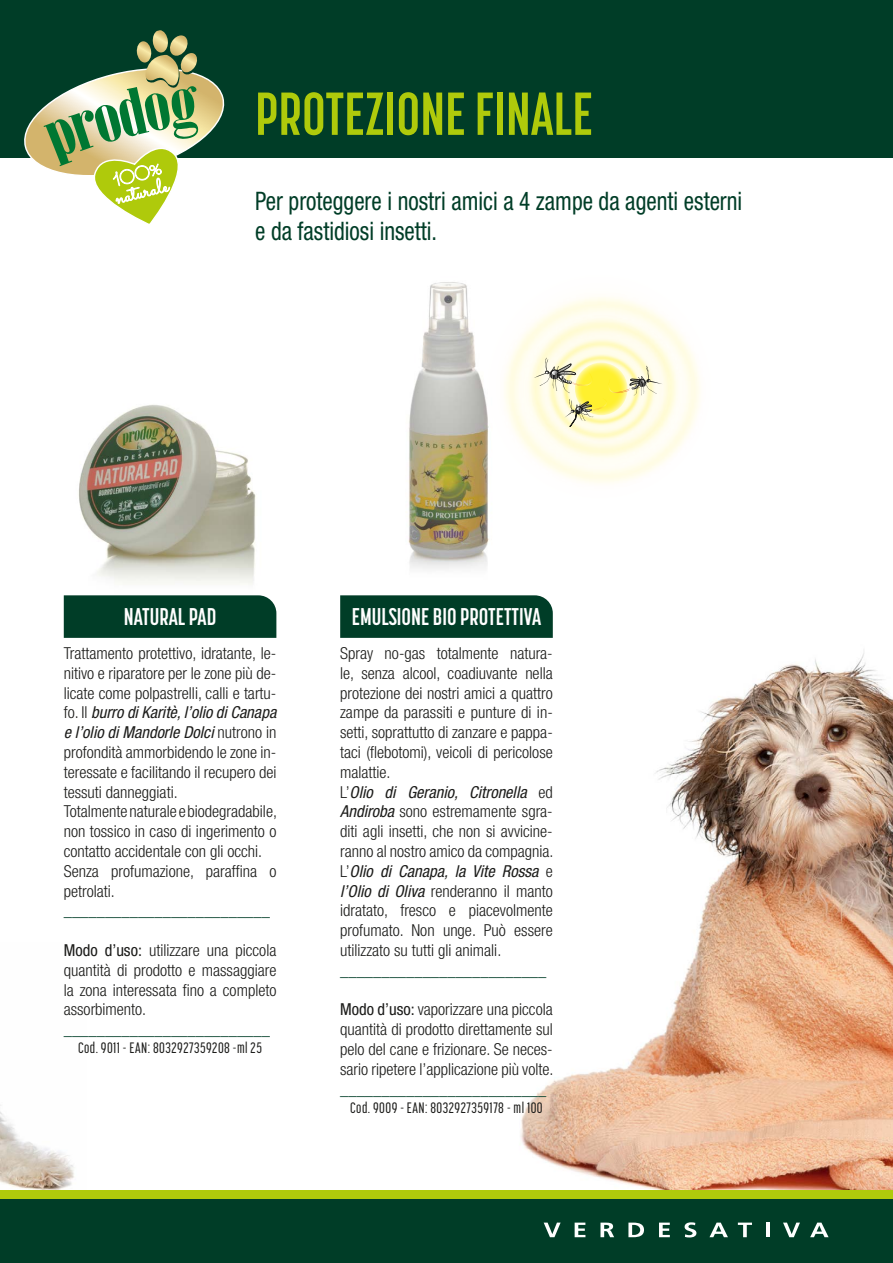
<style>
.page{position:relative;width:893px;height:1263px;background:#fff}
.page>*{position:absolute;margin:0;border:0;box-sizing:border-box;transform-origin:0 0}
.t1{font:700 60px "Korolev Compressed";color:#afca0b}
.t2{font:condensed 25.5px/30.6px "Helvetica Neue LT Std";color:#003d27;scale:.91 1}
.t3{font:700 24px "Korolev Compressed";color:#fff}
.t4{font:300 condensed 16.5px/19.8px "Helvetica Neue LT Std";color:#1d1d1b}
.t5{font:900 condensed 16.5px "Helvetica Neue LT Std";color:#003d27}
.t6{font:500 15px "Korolev Compressed";letter-spacing:.03em;color:#1d1d1b}
.s1{font-weight:400;font-style:italic}
.s2{font-weight:400}
</style>
<div class="page">
<img style="left:476px;top:652px;width:417px;height:539px">
<img style="left:0;top:1105px;width:86px;height:86px">
<div style="left:0;top:1199px;width:893px;height:64px;background:#003d27"></div>
<div style="left:0;top:1191px;width:893px;height:8px;background:#afca0b"></div>
<img style="left:78px;top:404px;width:178px;height:181px">
<img style="left:408px;top:282px;width:81px;height:287px">
<div style="left:64px;top:595px;width:212px;height:43px;background:#003d27"></div>
<div style="left:340px;top:595px;width:213px;height:43px;background:#003d27"></div>
<img style="left:476px;top:282px;width:13px;height:230px">
<img style="left:504px;top:297px;width:196px;height:186px">
<svg style="left:630px;top:366px;width:33px;height:29px"></svg>
<svg style="left:534px;top:357px;width:42px;height:36px;background:#dfdcc0"></svg>
<svg style="left:584px;top:372px;width:8px;height:14px"></svg>
<svg style="left:564px;top:399px;width:29px;height:27px"></svg>
<svg style="left:602px;top:379px;width:14px;height:29px"></svg>
<svg style="left:544px;top:1222px;width:17px;height:15px"></svg>
<svg style="left:575px;top:1222px;width:10px;height:15px"></svg>
<svg style="left:600px;top:1222px;width:14px;height:15px"></svg>
<svg style="left:628px;top:1222px;width:16px;height:15px"></svg>
<svg style="left:659px;top:1222px;width:11px;height:15px"></svg>
<svg style="left:685px;top:1222px;width:11px;height:15px"></svg>
<svg style="left:709px;top:1222px;width:19px;height:15px"></svg>
<svg style="left:738px;top:1222px;width:14px;height:15px"></svg>
<hr style="left:766px;top:1222px;width:3px;height:15px;background:#fff">
<svg style="left:783px;top:1222px;width:17px;height:15px"></svg>
<svg style="left:810px;top:1222px;width:19px;height:15px"></svg>
<div style="left:0;top:0;width:893px;height:157px;background:#003d27"></div>
<svg style="left:17px;top:30px;width:212px;height:194px"></svg>
<h1 class="t1" style="left:255px;top:80px;width:339px">PROTEZIONE FINALE</h1>
<h2 class="t2" style="left:255px;top:185px;width:537px">Per proteggere i nostri amici a 4 zampe da agenti esterni e da fastidiosi insetti.</h2>
<h3 class="t3" style="left:124px;top:603px;width:94px">NATURAL PAD</h3>
<h3 class="t3" style="left:352px;top:603px;width:191px">EMULSIONE BIO PROTETTIVA</h3>
<p class="t4" style="left:64px;top:643px;width:215px">Trattamento protettivo, idratante, le&shy;nitivo e riparatore per le zone più de&shy;licate come polpastrelli, calli e tartu&shy;fo. Il <span class="s1">burro di Karitè, l’olio di Canapa e l’olio di Mandorle Dolci</span> nutrono in profondità ammorbidendo le zone in&shy;teressate e facilitando il recupero dei tessuti danneggiati.<br>Totalmente naturale e biodegradabile, non tossico in caso di ingerimento o contatto accidentale con gli occhi.<br>Senza profumazione, paraffina o petrolati.</p>
<p class="t5" style="left:64px;top:900px;width:208px">_________________________</p>
<p class="t4" style="left:64px;top:940px;width:214px;text-align:justify"><span class="s2">Modo d’uso:</span> utilizzare una piccola quantità di prodotto e massaggiare la zona interessata fino a completo assorbimento.</p>
<p class="t5" style="left:64px;top:1019px;width:208px">_________________________</p>
<p class="t6" style="left:78px;top:1040px;width:185px">Cod. 9011 - EAN: 8032927359208 -ml 25</p>
<p class="t4" style="left:340px;top:643px;width:215px">Spray no-gas totalmente natura&shy;le, senza alcool, coadiuvante nella protezione dei nostri amici a quattro zampe da parassiti e punture di in&shy;setti, soprattutto di zanzare e pappa&shy;taci (flebotomi), veicoli di pericolose malattie.<br>L’<span class="s1">Olio di Geranio, Citronella</span> ed <span class="s1">Andiroba</span> sono estremamente sgra&shy;diti agli insetti, che non si avvicine&shy;ranno al nostro amico da compagnia.<br>L’<span class="s1">Olio di Canapa, la Vite Rossa</span> e <span class="s1">l’Olio di Oliva</span> renderanno il manto idratato, fresco e piacevolmente profumato. Non unge. Può essere utilizzato su tutti gli animali.</p>
<p class="t5" style="left:340px;top:959px;width:208px">_________________________</p>
<p class="t4" style="left:340px;top:999px;width:215px;text-align:justify"><span class="s2">Modo d’uso:</span> vaporizzare una piccola quantità di prodotto direttamente sul pelo del cane e frizionare. Se neces&shy;sario ripetere l’applicazione più volte.</p>
<p class="t5" style="left:340px;top:1078px;width:208px">_________________________</p>
<p class="t6" style="left:350px;top:1099px;width:194px">Cod. 9009 - EAN: 8032927359178 - ml 100</p>
</div>
